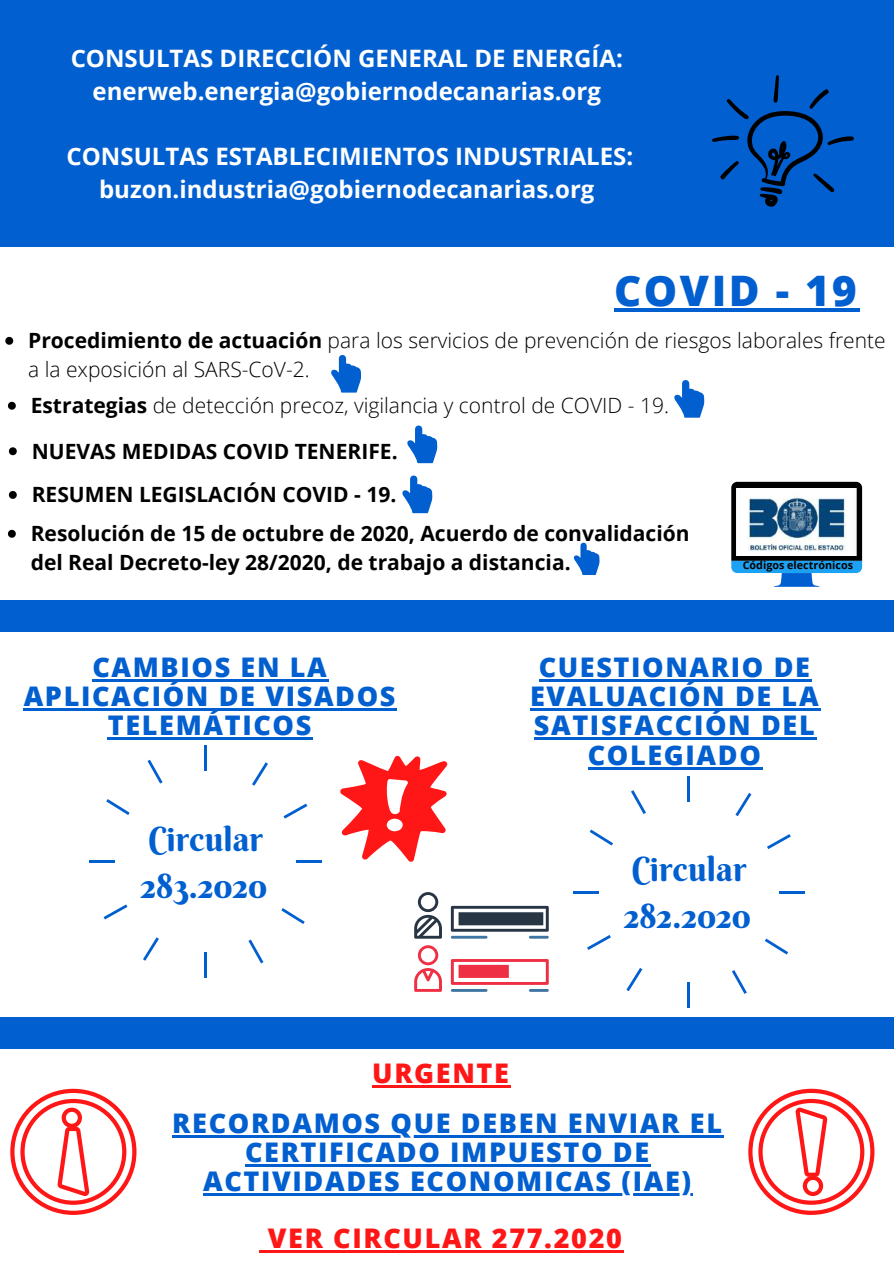
<style>
.page{position:relative;width:894px;height:1264px;background:#fff}
.page>*{position:absolute;margin:0;border:0;box-sizing:border-box;transform-origin:0 0}
.t1{font:800 42px "Open Sans";letter-spacing:.06em;color:#015fd0}
.t2{font:33.6px/46.8px "Berkshire Swash";color:#015fd0}
.t3{font:800 27px/29.2px "Open Sans";letter-spacing:.06em;color:#015fd0;text-align:center}
.t4{font:800 27px "Open Sans";letter-spacing:.06em;color:#ff1616}
.t5{font:700 24px/32.7px "Open Sans";color:#fff;text-align:center}
.t6{font:300 21px/29.2px "Open Sans";color:#000}
.t7{font:700 21px/38.8px "Open Sans";color:#000}
.t8{font:700 10.8px "Open Sans";color:#000}
.s1{font-weight:700}
</style>
<div class="page">
<svg style="left:731px;top:482px;width:130px;height:105px"></svg>
<img style="left:736px;top:488px;width:120px;height:67px">
<svg style="left:9px;top:491px;width:8px;height:8px"></svg>
<svg style="left:402px;top:475px;width:30px;height:38px"></svg>
<svg style="left:8px;top:530px;width:8px;height:7px"></svg>
<svg style="left:573px;top:542px;width:26px;height:33px"></svg>
<div style="left:0;top:0;width:893px;height:246px;background:#015fd0"></div>
<svg style="left:712px;top:75px;width:142px;height:132px"></svg>
<svg style="left:9px;top:447px;width:8px;height:8px"></svg>
<svg style="left:407px;top:425px;width:30px;height:38px"></svg>
<svg style="left:8px;top:402px;width:8px;height:8px"></svg>
<svg style="left:674px;top:380px;width:30px;height:37px"></svg>
<svg style="left:5px;top:337px;width:8px;height:8px"></svg>
<svg style="left:331px;top:355px;width:30px;height:37px"></svg>
<hr style="left:204px;top:951px;width:3px;height:26px;background:#015fd0">
<hr style="left:204px;top:745px;width:3px;height:26px;background:#015fd0">
<hr style="left:89px;top:860px;width:26px;height:3px;background:#015fd0">
<hr style="left:295px;top:860px;width:26px;height:3px;background:#015fd0">
<svg style="left:143px;top:937px;width:16px;height:23px"></svg>
<svg style="left:252px;top:762px;width:16px;height:23px"></svg>
<svg style="left:106px;top:799px;width:24px;height:16px"></svg>
<svg style="left:281px;top:908px;width:23px;height:16px"></svg>
<svg style="left:104px;top:904px;width:23px;height:15px"></svg>
<svg style="left:283px;top:803px;width:24px;height:15px"></svg>
<svg style="left:147px;top:759px;width:15px;height:24px"></svg>
<svg style="left:248px;top:939px;width:15px;height:24px"></svg>
<hr style="left:687px;top:982px;width:3px;height:26px;background:#015fd0">
<hr style="left:687px;top:776px;width:3px;height:25px;background:#015fd0">
<hr style="left:572px;top:890px;width:26px;height:3px;background:#015fd0">
<hr style="left:779px;top:890px;width:25px;height:3px;background:#015fd0">
<svg style="left:626px;top:968px;width:16px;height:23px"></svg>
<svg style="left:735px;top:793px;width:16px;height:23px"></svg>
<svg style="left:589px;top:829px;width:24px;height:16px"></svg>
<svg style="left:764px;top:938px;width:24px;height:16px"></svg>
<svg style="left:587px;top:935px;width:23px;height:15px"></svg>
<svg style="left:767px;top:834px;width:23px;height:15px"></svg>
<svg style="left:631px;top:790px;width:14px;height:24px"></svg>
<svg style="left:732px;top:970px;width:14px;height:23px"></svg>
<svg style="left:340px;top:756px;width:107px;height:105px"></svg>
<svg style="left:414px;top:892px;width:134px;height:99px"></svg>
<div style="left:0;top:600px;width:893px;height:32px;background:#015fd0"></div>
<hr style="left:614px;top:308px;width:245px;height:4px;background:#015fd0">
<hr style="left:92px;top:679px;width:236px;height:2px;background:#015fd0">
<hr style="left:24px;top:708px;width:373px;height:2px;background:#015fd0">
<hr style="left:108px;top:737px;width:205px;height:3px;background:#015fd0">
<hr style="left:538px;top:679px;width:273px;height:2px;background:#015fd0">
<hr style="left:530px;top:708px;width:290px;height:2px;background:#015fd0">
<hr style="left:533px;top:737px;width:283px;height:3px;background:#015fd0">
<hr style="left:587px;top:767px;width:175px;height:2px;background:#015fd0">
<div style="left:0;top:1017px;width:893px;height:32px;background:#015fd0"></div>
<svg style="left:10px;top:1088px;width:126px;height:126px"></svg>
<svg style="left:748px;top:1088px;width:126px;height:126px"></svg>
<hr style="left:172px;top:1134px;width:551px;height:3px;background:#015fd0">
<hr style="left:245px;top:1164px;width:405px;height:2px;background:#015fd0">
<hr style="left:203px;top:1193px;width:489px;height:2px;background:#015fd0">
<svg style="left:259px;top:1250px;width:9px;height:2px"></svg>
<hr style="left:268px;top:1250px;width:355px;height:2px;background:#ff1616">
<hr style="left:372px;top:1085px;width:138px;height:2px;background:#ff1616">
<p class="t5" style="left:71px;top:42px;width:553px">CONSULTAS DIRECCIÓN GENERAL DE ENERGÍA: enerweb.energia@gobiernodecanarias.org</p>
<p class="t5" style="left:66px;top:140px;width:568px">CONSULTAS ESTABLECIMIENTOS INDUSTRIALES: buzon.industria@gobiernodecanarias.org</p>
<h1 class="t1" style="left:614px;top:261px;width:244px">COVID - 19</h1>
<p class="t6" style="left:28px;top:325px;width:858px"><span class="s1">Procedimiento de actuación</span> para los servicios de prevención de riesgos laborales frente a la exposición al SARS-CoV-2.</p>
<p class="t6" style="left:31px;top:390px;width:639px"><span class="s1">Estrategias</span> de detección precoz, vigilancia y control de COVID - 19.</p>
<p class="t7" style="left:32px;top:431px;width:367px">NUEVAS MEDIDAS COVID TENERIFE.</p>
<p class="t7" style="left:31px;top:474px;width:660px">RESUMEN LEGISLACIÓN COVID - 19.<br>Resolución de 15 de octubre de 2020, Acuerdo de convalidación</p>
<p class="t7" style="left:31px;top:543px;width:541px">del Real Decreto-ley 28/2020, de trabajo a distancia.</p>
<p class="t8" style="left:742px;top:557px;width:112px">Códigos electrónicos</p>
<p class="t3" style="left:24px;top:651px;width:373px">CAMBIOS EN LA<br>APLICACIÓN DE VISADOS<br>TELEMÁTICOS</p>
<p class="t3" style="left:530px;top:651px;width:290px">CUESTIONARIO DE<br>EVALUACIÓN DE LA<br>SATISFACCIÓN DEL<br>COLEGIADO</p>
<p class="t2" style="left:141px;top:815px;width:128px">Circular<br>283.2020</p>
<p class="t4" style="left:372px;top:1054px;width:138px">URGENTE</p>
<p class="t2" style="left:624px;top:845px;width:128px">Circular<br>282.2020</p>
<p class="t3" style="left:172px;top:1107px;width:551px">RECORDAMOS QUE DEBEN ENVIAR EL<br>CERTIFICADO IMPUESTO DE<br>ACTIVIDADES ECONOMICAS (IAE)</p>
<p class="t4" style="left:268px;top:1218px;width:355px">VER CIRCULAR 277.2020</p>
</div>
